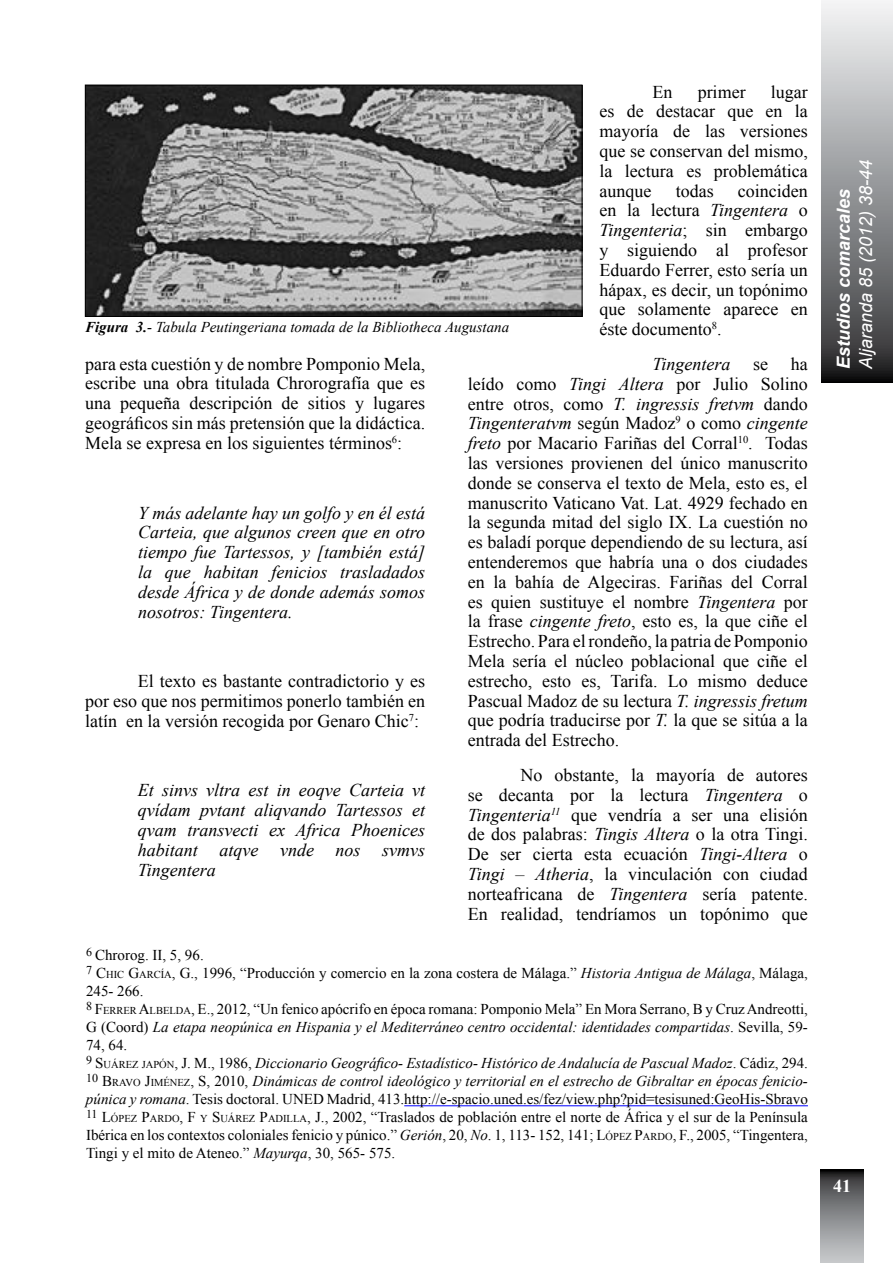
<style>
.page{position:relative;width:893px;height:1263px;background:#fff}
.page>*{position:absolute;margin:0;border:0;box-sizing:border-box;transform-origin:0 0}
.t1{font:18px/19.8px "Times New Roman";color:#000;text-align:justify}
.t2{font:italic 18px/19.8px "Times New Roman";color:#000;text-align:justify}
.t3{font:italic 18px "Arial";color:#fff}
.t4{font:italic 700 18px "Arial";color:#fff}
.t5{font:700 18px "Times New Roman";color:#fff}
.t6{font:15px/18px "Times New Roman";color:#000}
.t7{font:italic 15px "Times New Roman";color:#000}
.s1{font-style:italic}
.s2{font-weight:700}
.s3{font-style:inherit}
.s4{font-size:10.5px}
</style>
<div class="page">
<svg style="left:821px;top:1170px;width:43px;height:93px;background:#818385"></svg>
<svg style="left:821px;top:1px;width:72px;height:382px;background:#909193"></svg>
<hr style="left:404px;top:1105px;width:404px;height:1px;background:#00f">
<img style="left:87px;top:87px;width:493px;height:228px">
<div style="left:85px;top:85px;width:497px;height:232px;border:1px solid #000"></div>
<p class="t1" style="left:599px;top:81px;width:210px;text-indent:171px">lugar es de destacar que en la mayoría de las versiones que se conservan del mismo, la lectura es problemática aunque</p>
<p class="t1" style="left:652px;top:81px;width:21px">En</p>
<p class="t1" style="left:698px;top:81px;width:49px">primer</p>
<p class="t1" style="left:599px;top:180px;width:210px;text-indent:138px">coinciden en la lectura <span class="s1">Tingentera</span> o <span class="s1">Tingenteria</span>; sin embargo y siguiendo al profesor Eduardo Ferrer, esto sería un hápax, es decir, un topónimo que solamente aparece en éste documento<sup>8</sup>.</p>
<p class="t2" style="left:652px;top:354px;width:80px">Tingentera</p>
<p class="t1" style="left:753px;top:354px;width:16px">se</p>
<p class="t1" style="left:676px;top:180px;width:39px">todas</p>
<p class="t7" style="left:85px;top:316px;width:426px"><span class="s2">Figura 3.</span>- Tabula Peutingeriana tomada de la Bibliotheca Augustana</p>
<p class="t1" style="left:85px;top:353px;width:342px">para esta cuestión y de nombre Pomponio Mela,</p>
<p class="t1" style="left:468px;top:354px;width:342px;text-indent:323px">ha leído como <span class="s1">Tingi Altera</span> por Julio Solino entre otros, como <span class="s1">T. ingressis fretvm</span> dando <span class="s1">Tingenteratvm</span> según Madoz<sup>9</sup> o como <span class="s1">cingente freto</span> por Macario Fariñas del Corral<sup>10</sup>. Todas las versiones provienen del único manuscrito donde se conserva el texto de Mela, esto es, el manuscrito Vaticano Vat. Lat. 4929 fechado en la segunda mitad del siglo IX. La cuestión no es baladí porque dependiendo de su lectura, así entenderemos que habría una o dos ciudades en la bahía de Algeciras. Fariñas del Corral es quien sustituye el nombre <span class="s1">Tingentera</span> por la frase <span class="s1">cingente freto</span>, esto es, la que ciñe el Estrecho. Para el rondeño, la patria de Pomponio Mela sería el núcleo poblacional que ciñe el estrecho, esto es, Tarifa. Lo mismo deduce Pascual Madoz de su lectura <span class="s1">T. ingressis fretum </span>que podría traducirse por <span class="s1">T.</span> la que se sitúa a la entrada del Estrecho.</p>
<p class="t1" style="left:468px;top:765px;width:342px;text-indent:53px">No obstante, la mayoría de autores se decanta por la lectura <span class="s1">Tingentera</span> o <span class="s1">Tingenteria</span><sup>11</sup> que vendría a ser una elisión de dos palabras: <span class="s1">Tingis Altera</span> o la otra Tingi.<br>De ser cierta esta ecuación <span class="s1">Tingi-Altera</span> o <span class="s1">Tingi – Atheria</span>, la vinculación con ciudad norteafricana de <span class="s1">Tingentera</span> sería patente.<br>En realidad, tendríamos un topónimo que</p>
<p class="t6" style="left:86px;top:946px;width:723px"><sup>6</sup> Chrorog. II, 5, 96.<br><sup>7</sup> <span class="s3">C</span><span class="s4">HIC</span> <span class="s3">G</span><span class="s4">ARCÍA</span><span class="s3">, G., 1996,</span> “Producción y comercio en la zona costera de Málaga.” <span class="s1">Historia Antigua de Málaga</span>, Málaga, 245- 266.<br><sup>8</sup> <span class="s3">F</span><span class="s4">ERRER</span> <span class="s3">A</span><span class="s4">LBELDA</span><span class="s3">, E., 2012,</span> “Un fenico apócrifo en época romana: Pomponio Mela” En Mora Serrano, B y Cruz Andreotti, G (Coord) <span class="s1">La etapa neopúnica en Hispania y el Mediterráneo centro occidental: identidades compartidas</span>. Sevilla, 59- 74, 64.<br><sup>9</sup> <span class="s3">S</span> <span class="s4">UÁREZ JAPÓN</span><span class="s3">, J. M., 1986,</span> <span class="s1">Diccionario Geográfico- Estadístico- Histórico de Andalucía de Pascual Madoz</span>. Cádiz, 294.<br><sup>10</sup> <span class="s3">B</span><span class="s4">RAVO</span> <span class="s3">J</span><span class="s4">IMÉNEZ</span><span class="s3">, S, 2010,</span> <span class="s1">Dinámicas de control ideológico y territorial en el estrecho de Gibraltar en épocas fenicio&shy;púnica y romana</span>. Tesis doctoral. UNED Madrid, 413.http://e-spacio.uned.es/fez/view.php?pid=tesisuned:GeoHis-Sbravo <sup>11</sup> <span class="s3">L</span><span class="s4">ÓPEZ</span> <span class="s3">P</span><span class="s4">ARDO</span><span class="s3">, F</span> <span class="s4">Y</span> <span class="s3">S</span> <span class="s4">UÁREZ</span> <span class="s3">P</span><span class="s4">ADILLA</span><span class="s3">, J., 2002,</span> “Traslados de población entre el norte de África y el sur de la Península Ibérica en los contextos coloniales fenicio y púnico.” <span class="s1">Gerión</span>, 20, <span class="s1">No</span>. 1, 113- 152, 141; <span class="s3">L</span><span class="s4">ÓPEZ</span> <span class="s3">P</span><span class="s4">ARDO</span><span class="s3">, F., 2005,</span> “Tingentera, Tingi y el mito de Ateneo.” <span class="s1">Mayurqa</span>, 30, 565- 575.</p>
<p class="t1" style="left:85px;top:373px;width:342px">escribe una obra titulada Chrorografía que es una pequeña descripción de sitios y lugares geográficos sin más pretensión que la didáctica.<br>Mela se expresa en los siguientes términos<sup>6</sup>:</p>
<p class="t2" style="left:138px;top:502px;width:289px">Y más adelante hay un golfo y en él está Carteia, que algunos creen que en otro tiempo fue Tartessos, y [también está] la que habitan fenicios trasladados desde África y de donde además somos nosotros: Tingentera.</p>
<p class="t1" style="left:85px;top:671px;width:342px;text-indent:53px">El texto es bastante contradictorio y es por eso que nos permitimos ponerlo también en latín en la versión recogida por Genaro Chic<sup>7</sup>:</p>
<p class="t2" style="left:138px;top:780px;width:289px">Et sinvs vltra est in eoqve Carteia vt qvídam pvtant aliqvando Tartessos et qvam transvecti ex Africa Phoenices habitant atqve vnde nos svmvs Tingentera</p>
<p class="t4" style="left:832px;top:369px;width:182px;rotate:-90deg">Estudios comarcales</p>
<p class="t3" style="left:854px;top:369px;width:211px;rotate:-90deg">Aljaranda 85 (2012) 38-44</p>
<p class="t5" style="left:833px;top:1174px;width:19px">41</p>
</div>
